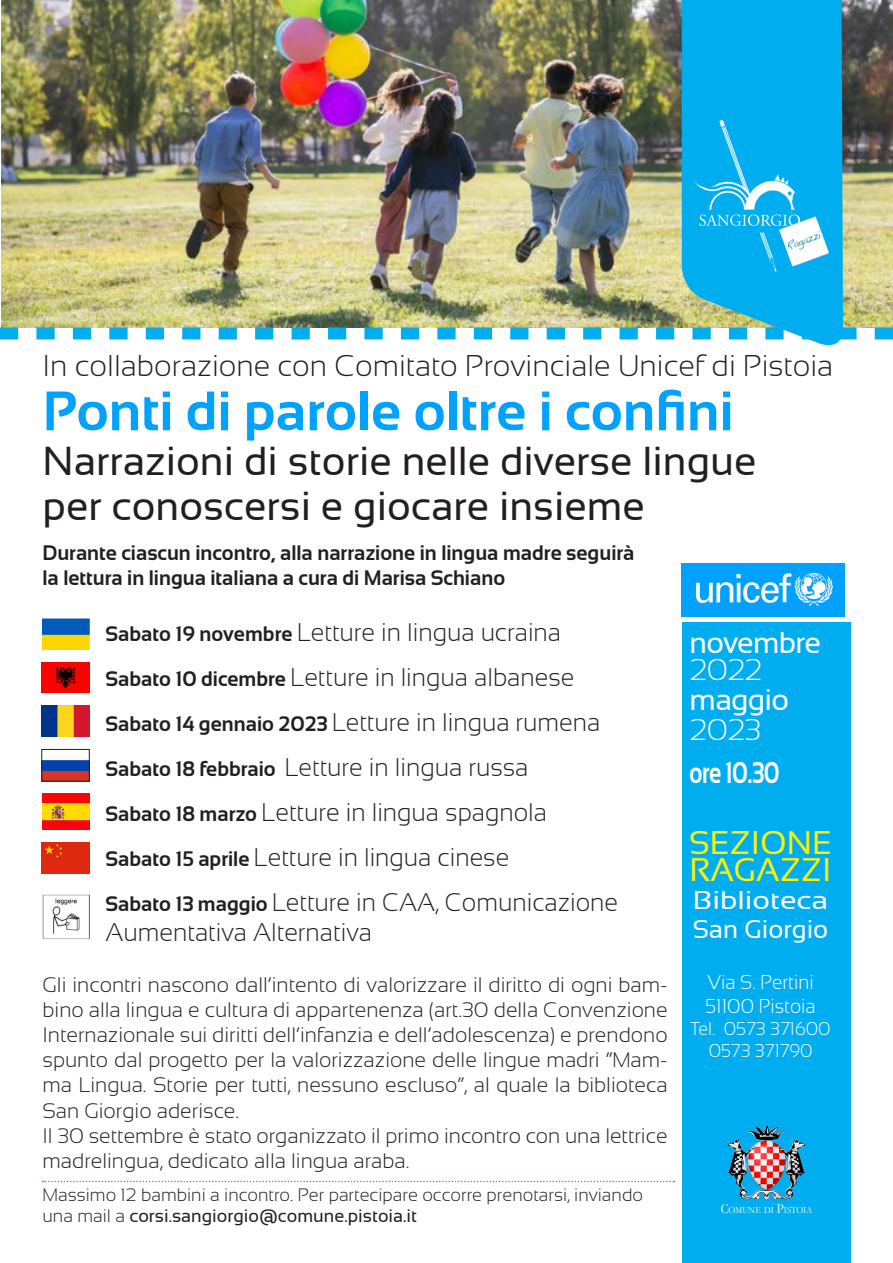
<style>
.page{position:relative;width:893px;height:1263px;background:#fff}
.page>*{position:absolute;margin:0;border:0;box-sizing:border-box;transform-origin:0 0}
.t1{font:700 55.5px "Sansation";color:#00a2ff}
.t2{font:40.5px "Sansation";color:#231f20}
.t3{font:32.85px "Sansation";color:#fff101}
.t4{font:300 30px "Sansation";color:#231f20}
.t5{font:30px/27px "Sansation";letter-spacing:-.025em;color:#fff}
.t6{font:700 30px "Sansation";letter-spacing:-.025em;color:#fff;scale:.75 1}
.t7{font:300 30px "Sansation";color:#fff}
.t8{font:25.65px "Sansation";color:#fff;scale:1.17 1}
.t9{font:25.65px "Sansation";color:#fff}
.t10{font:300 25.5px "Sansation";color:#231f20}
.t11{font:300 21px/25.2px "Sansation";color:#231f20;text-align:justify}
.t12{font:700 21px "Sansation";color:#231f20}
.t13{font:300 19.95px "Sansation";color:#fff;scale:.95 1}
.t14{font:300 18.6px "Sansation";color:#fff;scale:.95 1}
.t15{font:300 18px/21.6px "Sansation";color:#231f20}
.t16{font:9.6px "Garamond";color:#fff;scale:.9 1}
.s1{font-weight:700;font-size:21px}
.s2{font-weight:300}
.s3{font-weight:400}
.s4{font-size:13.8px}
</style>
<div class="page">
<img style="left:2px;top:0;width:680px;height:327px">
<img style="left:843px;top:0;width:50px;height:327px">
<div style="left:682px;top:623px;width:168px;height:640px;background:#00aeef"></div>
<img style="left:728px;top:1125px;width:77px;height:74px">
<svg style="left:0;top:327px;width:893px;height:12px"></svg>
<svg style="left:682px;top:0;width:161px;height:346px;background:#18b2e8"></svg>
<img style="left:690px;top:118px;width:145px;height:160px">
<svg style="left:43px;top:1181px;width:631px;height:1px"></svg>
<img style="left:682px;top:563px;width:162px;height:54px">
<img style="left:42px;top:662px;width:47px;height:31px">
<img style="left:43px;top:794px;width:46px;height:35px">
<img style="left:42px;top:842px;width:47px;height:31px">
<img style="left:42px;top:619px;width:47px;height:31px">
<img style="left:42px;top:705px;width:47px;height:32px">
<img style="left:44px;top:760px;width:43px;height:19px">
<div style="left:42px;top:749px;width:47px;height:32px;border:1px solid #231f20"></div>
<img style="left:43px;top:894px;width:46px;height:45px">
<p class="t4" style="left:43px;top:349px;width:792px">In collaborazione con Comitato Provinciale Unicef di Pistoia</p>
<p class="t1" style="left:43px;top:380px;width:692px">Ponti di parole oltre i confini</p>
<p class="t2" style="left:43px;top:439px;width:715px">Narrazioni di storie nelle diverse lingue</p>
<p class="t2" style="left:43px;top:484px;width:604px">per conoscersi e giocare insieme</p>
<p class="t12" style="left:43px;top:541px;width:593px">Durante ciascun incontro, alla narrazione in lingua madre seguirà</p>
<p class="t12" style="left:43px;top:566px;width:464px">la lettura in lingua italiana a cura di Marisa Schiano</p>
<p class="t10" style="left:106px;top:617px;width:457px"><span class="s1">Sabato 19 novembre</span> Letture in lingua ucraina</p>
<p class="t10" style="left:106px;top:662px;width:470px"><span class="s1">Sabato 10 dicembre</span> Letture in lingua albanese</p>
<p class="t10" style="left:106px;top:707px;width:496px"><span class="s1">Sabato 14 gennaio 2023</span> Letture in lingua rumena</p>
<p class="t10" style="left:106px;top:752px;width:424px"><span class="s1">Sabato 18 febbraio</span> Letture in lingua russa</p>
<p class="t10" style="left:106px;top:797px;width:443px"><span class="s1">Sabato 18 marzo</span> Letture in lingua spagnola</p>
<p class="t10" style="left:106px;top:842px;width:405px"><span class="s1">Sabato 15 aprile</span> Letture in lingua cinese</p>
<p class="t10" style="left:106px;top:887px;width:514px"><span class="s1">Sabato 13 maggio</span> Letture in CAA, Comunicazione</p>
<p class="t10" style="left:106px;top:918px;width:268px">Aumentativa Alternativa</p>
<p class="t11" style="left:43px;top:972px;width:627px">Gli incontri nascono dall’intento di valorizzare il diritto di ogni bam&shy;bino alla lingua e cultura di appartenenza (art.30 della Convenzione Internazionale sui diritti dell’infanzia e dell’adolescenza) e prendono spunto dal progetto per la valorizzazione delle lingue madri “Mam&shy;ma Lingua. Storie per tutti, nessuno escluso”, al quale la biblioteca San Giorgio aderisce.</p>
<p class="t11" style="left:43px;top:1123px;width:627px">Il 30 settembre è stato organizzato il primo incontro con una lettrice madrelingua, dedicato alla lingua araba.</p>
<p class="t5" style="left:690px;top:629px;width:133px">novembre<br><span class="s2">2022</span></p>
<p class="t5" style="left:690px;top:686px;width:101px">maggio</p>
<p class="t7" style="left:690px;top:713px;width:73px">2023</p>
<p class="t6" style="left:690px;top:756px;width:121px">ore 10.30</p>
<p class="t3" style="left:689px;top:824px;width:144px">SEZIONE</p>
<p class="t3" style="left:689px;top:851px;width:144px">RAGAZZI</p>
<p class="t8" style="left:693px;top:886px;width:117px">Biblioteca</p>
<p class="t9" style="left:693px;top:915px;width:137px">San Giorgio</p>
<p class="t13" style="left:707px;top:971px;width:113px">Via S. Pertini</p>
<p class="t13" style="left:705px;top:995px;width:117px">51100 Pistoia</p>
<p class="t14" style="left:690px;top:1018px;width:149px">Tel. 0573 371600</p>
<p class="t14" style="left:709px;top:1040px;width:111px">0573 371790</p>
<p class="t15" style="left:43px;top:1183px;width:602px">Massimo 12 bambini a incontro. Per partecipare occorre prenotarsi, inviando una mail a <span class="s3">corsi.sangiorgio@comune.pistoia.it</span></p>
<p class="t16" style="left:721px;top:1204px;width:103px"><span class="s4">C</span>OMUNE DI <span class="s4">P</span>ISTOIA</p>
</div>
